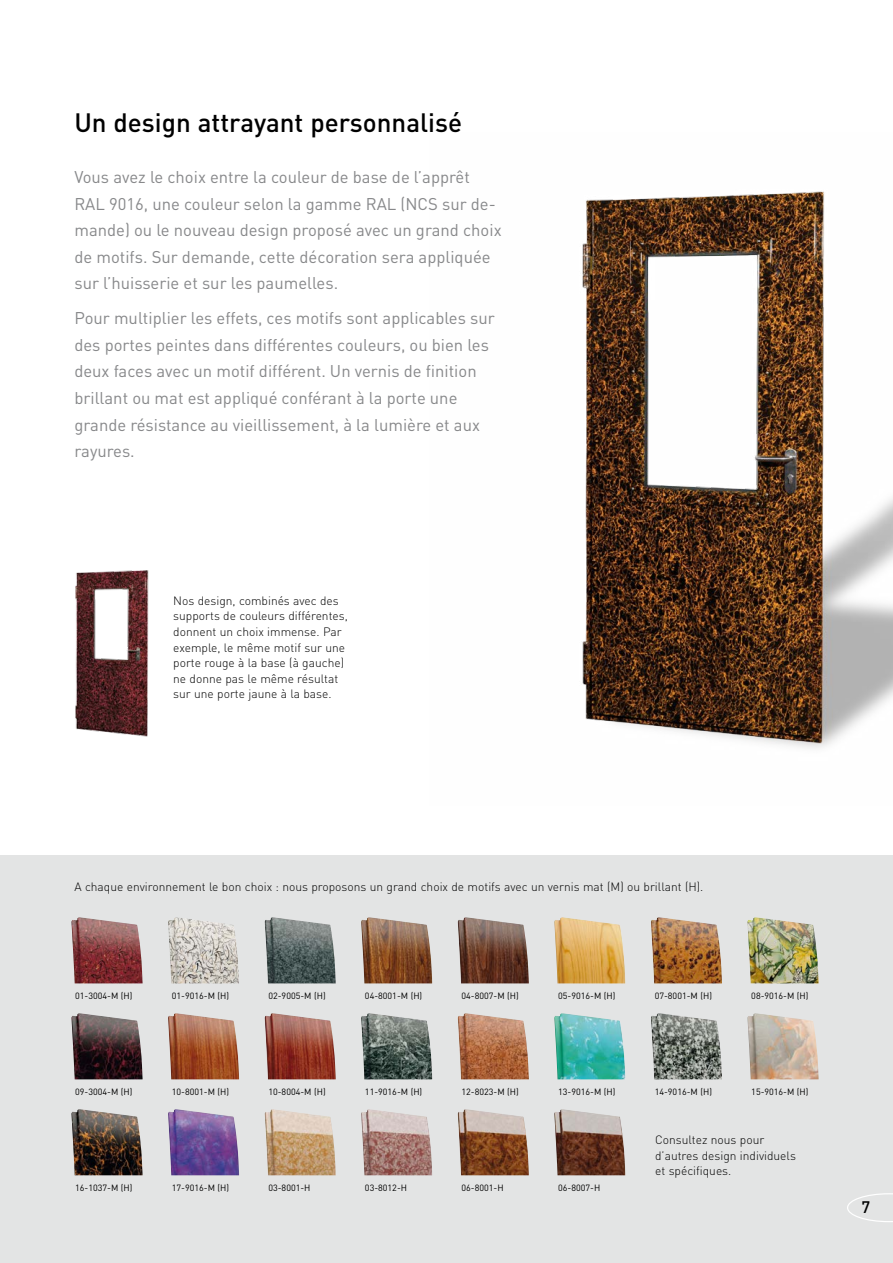
<style>
.page{position:relative;width:893px;height:1263px;background:#fff}
.page>*{position:absolute;margin:0;border:0;box-sizing:border-box;transform-origin:0 0}
.t1{font:500 26.25px "DIN Pro";color:#000}
.t2{font:16.8px/26.5px "DIN Pro";color:#87888a}
.t3{font:500 16.5px "DIN Pro";color:#000}
.t4{font:300 12px/15.6px "DIN Pro";color:#000}
.t5{font:9px "DIN Pro";color:#000}
</style>
<div class="page">
<div style="left:0;top:856px;width:893px;height:407px;background:#e3e4e4"></div>
<img style="left:582px;top:191px;width:311px;height:558px">
<img style="left:554px;top:1109px;width:71px;height:66px">
<img style="left:458px;top:1109px;width:71px;height:66px">
<img style="left:361px;top:1109px;width:71px;height:66px">
<img style="left:265px;top:1109px;width:71px;height:66px">
<img style="left:168px;top:1109px;width:71px;height:66px">
<img style="left:71px;top:1109px;width:72px;height:66px">
<img style="left:747px;top:1013px;width:72px;height:66px">
<img style="left:651px;top:1013px;width:71px;height:66px">
<img style="left:554px;top:1013px;width:71px;height:66px">
<img style="left:458px;top:1013px;width:71px;height:66px">
<img style="left:361px;top:1013px;width:71px;height:66px">
<img style="left:265px;top:1013px;width:71px;height:66px">
<img style="left:168px;top:1013px;width:71px;height:66px">
<img style="left:71px;top:1013px;width:72px;height:66px">
<img style="left:747px;top:917px;width:72px;height:66px">
<img style="left:651px;top:917px;width:71px;height:66px">
<img style="left:554px;top:917px;width:71px;height:66px">
<img style="left:458px;top:917px;width:71px;height:66px">
<img style="left:361px;top:917px;width:71px;height:66px">
<img style="left:265px;top:917px;width:71px;height:66px">
<img style="left:168px;top:917px;width:71px;height:66px">
<img style="left:71px;top:917px;width:72px;height:66px">
<svg style="left:847px;top:1193px;width:46px;height:29px"></svg>
<img style="left:75px;top:570px;width:74px;height:167px">
<h1 class="t1" style="left:74px;top:104px;width:389px">Un design attrayant personnalisé</h1>
<p class="t2" style="left:74px;top:163px;width:429px">Vous avez le choix entre la couleur de base de l’apprêt RAL 9016, une couleur selon la gamme RAL (NCS sur de&shy;mande) ou le nouveau design proposé avec un grand choix de motifs. Sur demande, cette décoration sera appliquée sur l’huisserie et sur les paumelles.</p>
<p class="t2" style="left:74px;top:304px;width:422px">Pour multiplier les effets, ces motifs sont applicables sur des portes peintes dans différentes couleurs, ou bien les deux faces avec un motif différent. Un vernis de finition brillant ou mat est appliqué conférant à la porte une grande résistance au vieillissement, à la lumière et aux rayures.</p>
<p class="t4" style="left:173px;top:592px;width:176px">Nos design, combinés avec des supports de couleurs différentes, donnent un choix immense. Par exemple, le même motif sur une porte rouge à la base (à gauche) ne donne pas le même résultat sur une porte jaune à la base.</p>
<p class="t4" style="left:74px;top:878px;width:630px">A chaque environnement le bon choix : nous proposons un grand choix de motifs avec un vernis mat (M) ou brillant (H).</p>
<p class="t5" style="left:75px;top:989px;width:59px">01-3004-M (H)</p>
<p class="t5" style="left:172px;top:989px;width:59px">01-9016-M (H)</p>
<p class="t5" style="left:268px;top:989px;width:59px">02-9005-M (H)</p>
<p class="t5" style="left:365px;top:989px;width:59px">04-8001-M (H)</p>
<p class="t5" style="left:462px;top:989px;width:59px">04-8007-M (H)</p>
<p class="t5" style="left:558px;top:989px;width:59px">05-9016-M (H)</p>
<p class="t5" style="left:655px;top:989px;width:59px">07-8001-M (H)</p>
<p class="t5" style="left:751px;top:989px;width:59px">08-9016-M (H)</p>
<p class="t5" style="left:75px;top:1085px;width:59px">09-3004-M (H)</p>
<p class="t5" style="left:172px;top:1085px;width:59px">10-8001-M (H)</p>
<p class="t5" style="left:268px;top:1085px;width:59px">10-8004-M (H)</p>
<p class="t5" style="left:365px;top:1085px;width:59px">11-9016-M (H)</p>
<p class="t5" style="left:462px;top:1085px;width:59px">12-8023-M (H)</p>
<p class="t5" style="left:558px;top:1085px;width:59px">13-9016-M (H)</p>
<p class="t5" style="left:655px;top:1085px;width:59px">14-9016-M (H)</p>
<p class="t5" style="left:751px;top:1085px;width:59px">15-9016-M (H)</p>
<p class="t5" style="left:75px;top:1181px;width:59px">16-1037-M (H)</p>
<p class="t5" style="left:172px;top:1181px;width:59px">17-9016-M (H)</p>
<p class="t5" style="left:268px;top:1181px;width:44px">03-8001-H</p>
<p class="t5" style="left:365px;top:1181px;width:44px">03-8012-H</p>
<p class="t5" style="left:462px;top:1181px;width:44px">06-8001-H</p>
<p class="t5" style="left:558px;top:1181px;width:44px">06-8007-H</p>
<p class="t4" style="left:655px;top:1131px;width:142px">Consultez nous pour d’autres design individuels et spécifiques.</p>
<p class="t3" style="left:861px;top:1196px;width:10px">7</p>
</div>
